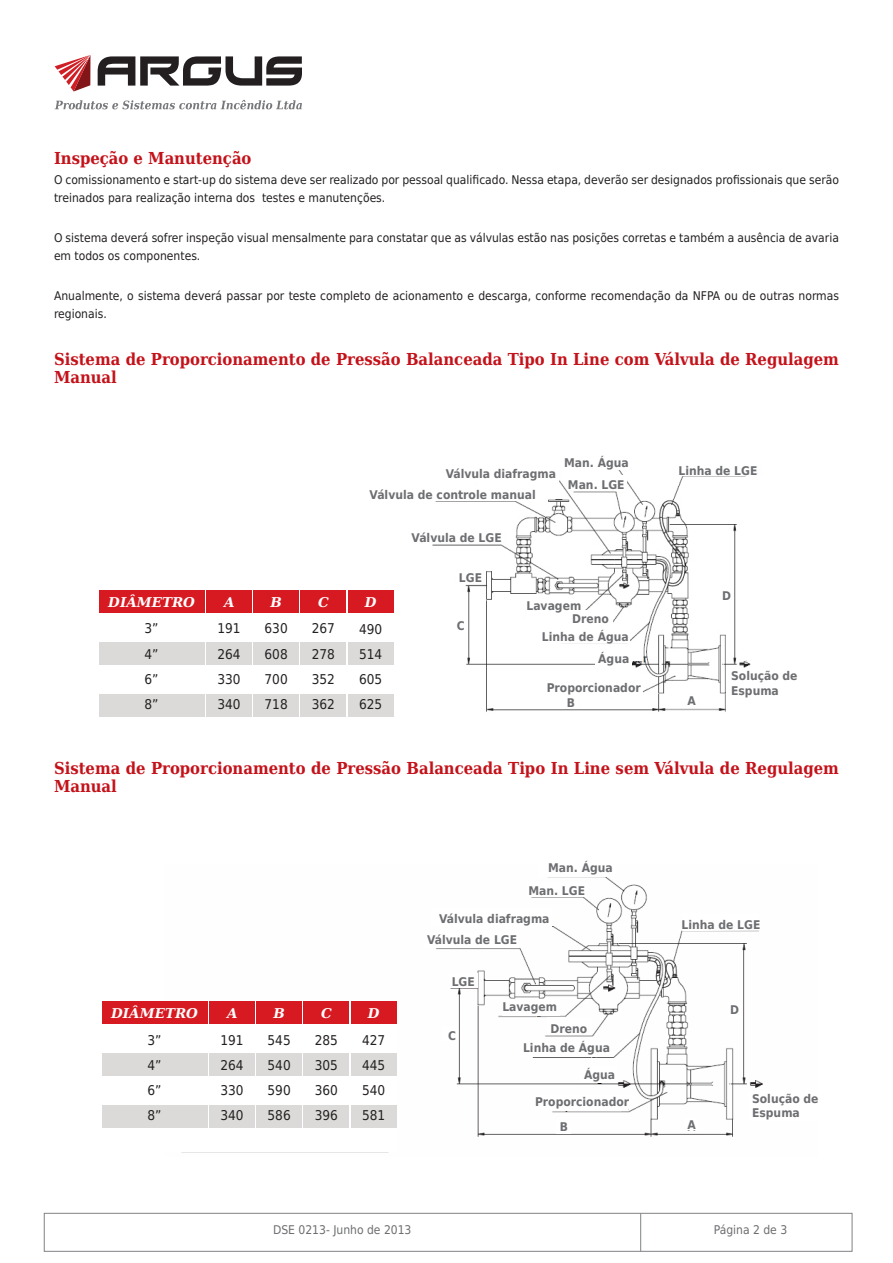
<style>
.page{position:relative;width:893px;height:1263px;background:#fff}
.page>*{position:absolute;margin:0;border:0;box-sizing:border-box;transform-origin:0 0}
.t1{font:700 16.5px/18px "DejaVu Serif Condensed";color:#c4121a}
.t2{font:13.5px/25.2px "DejaVu Sans Condensed";color:#231f20;text-align:justify}
.t3{font:italic 700 13.5px "DejaVu Serif";color:#fff}
.t4{font:12px/18px "DejaVu Sans Condensed";color:#231f20}
.t5{font:700 12px/22.4px "DejaVu Sans Condensed";color:#6d6e71}
.t6{font:12px "DejaVu Sans Condensed";color:#6c6d70}
</style>
<div class="page">
<div style="left:44px;top:1213px;width:808px;height:39px;border:1px solid #808285"></div>
<hr style="left:640px;top:1213px;width:1px;height:38px;background:#808285">
<svg style="left:55px;top:55px;width:35px;height:36px"></svg>
<svg style="left:98px;top:56px;width:204px;height:30px"></svg>
<svg style="left:55px;top:100px;width:247px;height:9px"></svg>
<img style="left:393px;top:466px;width:365px;height:251px">
<div style="left:720px;top:588px;width:13px;height:15px;background:#fff"></div>
<div style="left:684px;top:695px;width:14px;height:12px;background:#fff"></div>
<div style="left:564px;top:697px;width:14px;height:12px;background:#fff"></div>
<div style="left:450px;top:617px;width:16px;height:14px;background:#fff"></div>
<div style="left:438px;top:463px;width:120px;height:18px;background:#fff"></div>
<div style="left:554px;top:452px;width:78px;height:18px;background:#fff"></div>
<div style="left:679px;top:458px;width:78px;height:18px;background:#fff"></div>
<div style="left:567px;top:476px;width:59px;height:14px;background:#fff"></div>
<div style="left:410px;top:529px;width:93px;height:14px;background:#fff"></div>
<div style="left:456px;top:569px;width:29px;height:14px;background:#fff"></div>
<div style="left:526px;top:598px;width:57px;height:16px;background:#fff"></div>
<div style="left:568px;top:611px;width:45px;height:16px;background:#fff"></div>
<div style="left:540px;top:627px;width:90px;height:16px;background:#fff"></div>
<div style="left:546px;top:679px;width:96px;height:17px;background:#fff"></div>
<div style="left:728px;top:669px;width:73px;height:29px;background:#fff"></div>
<div style="left:595px;top:649px;width:36px;height:17px;background:#fff"></div>
<div style="left:367px;top:487px;width:170px;height:14px;background:#fff"></div>
<div style="left:254px;top:590px;width:45px;height:23px;background:#d71921"></div>
<div style="left:301px;top:590px;width:45px;height:23px;background:#d71921"></div>
<div style="left:348px;top:590px;width:45px;height:23px;background:#d71921"></div>
<div style="left:99px;top:590px;width:105px;height:23px;background:#d71921"></div>
<div style="left:206px;top:590px;width:45px;height:23px;background:#d71921"></div>
<div style="left:99px;top:642px;width:105px;height:23px;background:#dbdad9"></div>
<div style="left:206px;top:642px;width:45px;height:23px;background:#dbdad9"></div>
<div style="left:254px;top:642px;width:45px;height:23px;background:#dbdad9"></div>
<div style="left:301px;top:642px;width:45px;height:23px;background:#dbdad9"></div>
<div style="left:348px;top:642px;width:45px;height:23px;background:#dbdad9"></div>
<div style="left:99px;top:694px;width:105px;height:23px;background:#dbdad9"></div>
<div style="left:206px;top:694px;width:45px;height:23px;background:#dbdad9"></div>
<div style="left:254px;top:694px;width:45px;height:23px;background:#dbdad9"></div>
<div style="left:301px;top:694px;width:45px;height:23px;background:#dbdad9"></div>
<div style="left:348px;top:694px;width:45px;height:23px;background:#dbdad9"></div>
<img style="left:181px;top:877px;width:582px;height:276px">
<div style="left:728px;top:1002px;width:13px;height:15px;background:#fff"></div>
<div style="left:684px;top:1118px;width:13px;height:12px;background:#fff"></div>
<div style="left:557px;top:1121px;width:14px;height:12px;background:#fff"></div>
<div style="left:442px;top:1028px;width:16px;height:13px;background:#fff"></div>
<div style="left:431px;top:909px;width:121px;height:18px;background:#fff"></div>
<div style="left:682px;top:912px;width:78px;height:19px;background:#fff"></div>
<div style="left:528px;top:882px;width:59px;height:14px;background:#fff"></div>
<div style="left:425px;top:933px;width:93px;height:14px;background:#fff"></div>
<div style="left:449px;top:973px;width:29px;height:14px;background:#fff"></div>
<div style="left:502px;top:999px;width:57px;height:17px;background:#fff"></div>
<div style="left:547px;top:1017px;width:44px;height:17px;background:#fff"></div>
<div style="left:521px;top:1040px;width:90px;height:16px;background:#fff"></div>
<svg style="left:530px;top:1094px;width:106px;height:17px"></svg>
<div style="left:749px;top:1091px;width:73px;height:30px;background:#fff"></div>
<div style="left:581px;top:1065px;width:36px;height:18px;background:#fff"></div>
<div style="left:140px;top:1001px;width:257px;height:150px;background:#fff"></div>
<div style="left:257px;top:1001px;width:45px;height:23px;background:#d71921"></div>
<div style="left:304px;top:1001px;width:45px;height:23px;background:#d71921"></div>
<div style="left:351px;top:1001px;width:45px;height:23px;background:#d71921"></div>
<div style="left:102px;top:1001px;width:105px;height:23px;background:#d71921"></div>
<div style="left:209px;top:1001px;width:45px;height:23px;background:#d71921"></div>
<div style="left:102px;top:1053px;width:105px;height:23px;background:#dbdad9"></div>
<div style="left:209px;top:1053px;width:45px;height:23px;background:#dbdad9"></div>
<div style="left:257px;top:1053px;width:45px;height:23px;background:#dbdad9"></div>
<div style="left:304px;top:1053px;width:45px;height:23px;background:#dbdad9"></div>
<div style="left:351px;top:1053px;width:45px;height:23px;background:#dbdad9"></div>
<div style="left:102px;top:1105px;width:105px;height:23px;background:#dbdad9"></div>
<div style="left:209px;top:1105px;width:45px;height:23px;background:#dbdad9"></div>
<div style="left:257px;top:1105px;width:45px;height:23px;background:#dbdad9"></div>
<div style="left:304px;top:1105px;width:45px;height:23px;background:#dbdad9"></div>
<div style="left:351px;top:1105px;width:45px;height:23px;background:#dbdad9"></div>
<p class="t1" style="left:54px;top:148px;width:199px">Inspeção e Manutenção</p>
<p class="t4" style="left:54px;top:170px;width:786px">O comissionamento e start-up do sistema deve ser realizado por pessoal qualificado. Nessa etapa, deverão ser designados profissionais que serão treinados para realização interna dos testes e manutenções.</p>
<p class="t4" style="left:54px;top:228px;width:786px">O sistema deverá sofrer inspeção visual mensalmente para constatar que as válvulas estão nas posições corretas e também a ausência de avaria em todos os componentes.</p>
<p class="t4" style="left:54px;top:287px;width:786px">Anualmente, o sistema deverá passar por teste completo de acionamento e descarga, conforme recomendação da NFPA ou de outras normas regionais.</p>
<p class="t1" style="left:54px;top:349px;width:786px">Sistema de Proporcionamento de Pressão Balanceada Tipo In Line com Válvula de Regulagem<br>Manual</p>
<p class="t5" style="left:446px;top:462px;width:112px">Válvula diafragma</p>
<p class="t5" style="left:370px;top:483px;width:168px">Válvula de controle manual</p>
<p class="t5" style="left:564px;top:451px;width:66px;text-align:center">Man. Água<br>Man. LGE</p>
<p class="t5" style="left:412px;top:526px;width:92px">Válvula de LGE</p>
<p class="t5" style="left:459px;top:566px;width:25px">LGE</p>
<p class="t5" style="left:678px;top:459px;width:80px">Linha de LGE</p>
<p class="t3" style="left:108px;top:590px;width:88px">DIÂMETRO</p>
<p class="t3" style="left:224px;top:590px;width:12px">A</p>
<p class="t3" style="left:271px;top:590px;width:13px">B</p>
<p class="t3" style="left:318px;top:590px;width:12px">C</p>
<p class="t3" style="left:365px;top:590px;width:13px">D</p>
<p class="t2" style="left:145px;top:616px;width:16px">3” 4” 6” 8”</p>
<p class="t2" style="left:217px;top:616px;width:25px">191<br>264<br>330<br>340</p>
<p class="t2" style="left:265px;top:616px;width:25px">630<br>608<br>700<br>718</p>
<p class="t2" style="left:312px;top:616px;width:25px">267<br>278<br>352<br>362</p>
<p class="t2" style="left:359px;top:616px;width:25px">490<br>514<br>605<br>625</p>
<p class="t5" style="left:457px;top:614px;width:9px">C</p>
<p class="t5" style="left:722px;top:584px;width:10px">D</p>
<p class="t5" style="left:572px;top:599px;width:38px;line-height:13.2px;text-indent:-46px">Lavagem<br>Dreno</p>
<p class="t5" style="left:542px;top:625px;width:89px;text-align:right">Linha de Água<br>Água</p>
<p class="t5" style="left:547px;top:676px;width:96px">Proporcionador</p>
<p class="t5" style="left:731px;top:669px;width:68px;line-height:14.4px">Solução de<br>Espuma</p>
<p class="t5" style="left:567px;top:691px;width:10px">B</p>
<p class="t5" style="left:687px;top:690px;width:10px">A</p>
<p class="t1" style="left:54px;top:758px;width:786px">Sistema de Proporcionamento de Pressão Balanceada Tipo In Line sem Válvula de Regulagem<br>Manual</p>
<p class="t3" style="left:111px;top:1001px;width:88px">DIÂMETRO</p>
<p class="t3" style="left:227px;top:1001px;width:12px">A</p>
<p class="t3" style="left:274px;top:1001px;width:13px">B</p>
<p class="t3" style="left:321px;top:1001px;width:12px">C</p>
<p class="t3" style="left:368px;top:1001px;width:13px">D</p>
<p class="t2" style="left:147px;top:1027px;width:16px">3” 4” 6” 8”</p>
<p class="t2" style="left:220px;top:1027px;width:25px">191<br>264<br>330<br>340</p>
<p class="t2" style="left:268px;top:1027px;width:25px">545<br>540<br>590<br>586</p>
<p class="t2" style="left:315px;top:1027px;width:25px">285<br>305<br>360<br>396</p>
<p class="t2" style="left:362px;top:1027px;width:25px">427<br>445<br>540<br>581</p>
<p class="t5" style="left:528px;top:856px;width:86px;line-height:23.1px;text-indent:20px">Man. Água<br>Man. LGE</p>
<p class="t5" style="left:427px;top:908px;width:124px;line-height:21.3px;text-indent:12px">Válvula diafragma<br>Válvula de LGE</p>
<p class="t5" style="left:452px;top:970px;width:25px">LGE</p>
<p class="t5" style="left:550px;top:996px;width:38px;line-height:21.5px;text-indent:-48px">Lavagem<br>Dreno</p>
<p class="t5" style="left:523px;top:1037px;width:88px">Linha de Água</p>
<p class="t5" style="left:584px;top:1063px;width:33px">Água</p>
<p class="t5" style="left:535px;top:1090px;width:96px">Proporcionador</p>
<p class="t5" style="left:752px;top:1091px;width:68px;line-height:14.4px">Solução de<br>Espuma</p>
<p class="t5" style="left:681px;top:913px;width:80px">Linha de LGE</p>
<p class="t5" style="left:730px;top:998px;width:10px">D</p>
<p class="t5" style="left:448px;top:1024px;width:9px">C</p>
<p class="t5" style="left:560px;top:1115px;width:10px">B</p>
<p class="t5" style="left:687px;top:1113px;width:10px">A</p>
<p class="t6" style="left:273px;top:1220px;width:140px">DSE 0213- Junho de 2013</p>
<p class="t6" style="left:714px;top:1220px;width:75px">Página 2 de 3</p>
</div>
